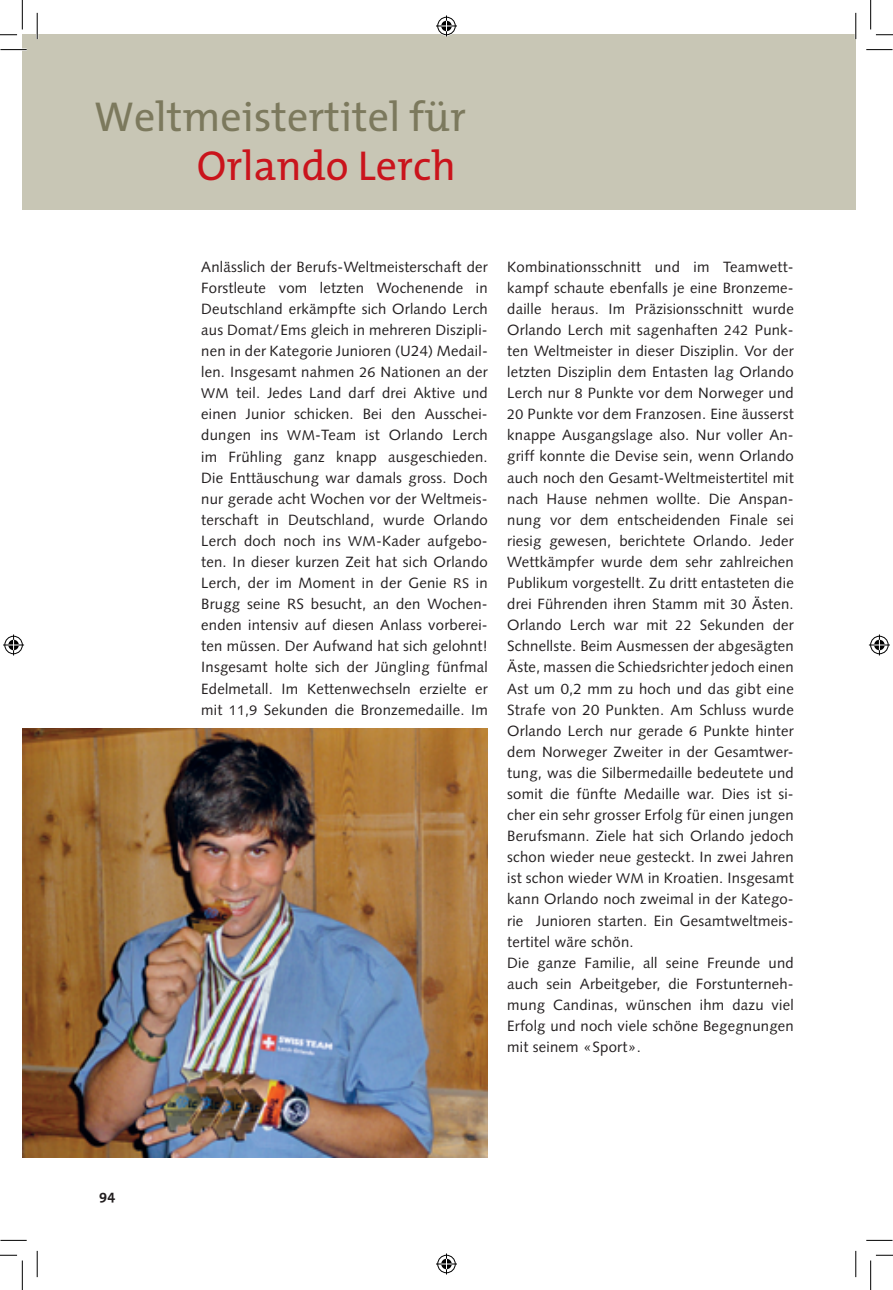
<style>
.page{position:relative;width:893px;height:1290px;background:#fff}
.page>*{position:absolute;margin:0;border:0;box-sizing:border-box;transform-origin:0 0}
.t1{font:42px "The Mix";color:#7c795d}
.t2{font:42px "The Mix";color:#ca141c}
.t3{font:14.88px/21px "Syntax LT Std";letter-spacing:.015em;color:#231f20;text-align:justify}
.t4{font:700 14px "The Mix";color:#231f20}
.s1{font-size:14px}
</style>
<div class="page">
<div style="left:22px;top:35px;width:834px;height:175px;background:#c8c6b5"></div>
<img style="left:22px;top:728px;width:465px;height:429px">
<hr style="left:0;top:49px;width:27px;height:2px;background:#fff">
<hr style="left:36px;top:13px;width:2px;height:26px;background:#fff">
<svg style="left:0;top:49px;width:27px;height:1px"></svg>
<svg style="left:866px;top:49px;width:26px;height:1px"></svg>
<svg style="left:0;top:1240px;width:27px;height:1px"></svg>
<svg style="left:866px;top:1240px;width:26px;height:1px"></svg>
<svg style="left:37px;top:13px;width:1px;height:26px"></svg>
<svg style="left:37px;top:1251px;width:1px;height:26px"></svg>
<svg style="left:855px;top:13px;width:1px;height:26px"></svg>
<svg style="left:855px;top:1251px;width:1px;height:26px"></svg>
<svg style="left:0;top:1254px;width:17px;height:2px"></svg>
<svg style="left:876px;top:1254px;width:17px;height:2px"></svg>
<svg style="left:0;top:0;width:23px;height:36px"></svg>
<hr style="left:22px;top:1260px;width:1px;height:30px;background:#000">
<svg style="left:870px;top:0;width:23px;height:36px"></svg>
<hr style="left:870px;top:1260px;width:1px;height:30px;background:#000">
<svg style="left:436px;top:15px;width:21px;height:21px"></svg>
<svg style="left:436px;top:1253px;width:21px;height:21px"></svg>
<svg style="left:3px;top:634px;width:21px;height:21px"></svg>
<svg style="left:869px;top:634px;width:21px;height:21px"></svg>
<h1 class="t1" style="left:94px;top:101px;width:373px">Weltmeistertitel für</h1>
<h1 class="t2" style="left:197px;top:150px;width:260px">Orlando Lerch</h1>
<p class="t4" style="left:99px;top:1189px;width:18px">94</p>
<p class="t3" style="left:201px;top:256px;width:288px">Anlässlich der Berufs-Weltmeisterschaft der Forstleute vom letzten Wochenende in Deutschland erkämpfte sich Orlando Lerch aus Domat/Ems gleich in mehreren Diszipli&shy;nen in der Kategorie Junioren (U24) Medail&shy;len. Insgesamt nahmen <span class="s1">26</span> Nationen an der <span class="s1">WM</span> teil. Jedes Land darf drei Aktive und einen Junior schicken. Bei den Ausschei&shy;dungen ins <span class="s1">WM</span>-Team ist Orlando Lerch im Frühling ganz knapp ausgeschieden.<br>Die Enttäuschung war damals gross. Doch nur gerade acht Wochen vor der Weltmeis&shy;terschaft in Deutschland, wurde Orlando Lerch doch noch ins <span class="s1">WM</span>-Kader aufgebo&shy;ten. In dieser kurzen Zeit hat sich Orlando Lerch, der im Moment in der Genie <span class="s1">RS</span> in Brugg seine RS besucht, an den Wochen&shy;enden intensiv auf diesen Anlass vorberei&shy;ten müssen. Der Aufwand hat sich gelohnt!<br>Insgesamt holte sich der Jüngling fünfmal Edelmetall. Im Kettenwechseln erzielte er mit <span class="s1">11,9</span> Sekunden die Bronzemedaille. Im</p>
<p class="t3" style="left:507px;top:256px;width:288px;text-align:left">Kombinationsschnitt und im Teamwett&shy;kampf schaute ebenfalls je eine Bronzeme&shy;daille heraus. Im Präzisionsschnitt wurde Orlando Lerch mit sagenhaften <span class="s1">242</span> Punk&shy;ten Weltmeister in dieser Disziplin. Vor der letzten Disziplin dem Entasten lag Orlando Lerch nur <span class="s1">8</span> Punkte vor dem Norweger und <span class="s1">20</span> Punkte vor dem Franzosen. Eine äusserst knappe Ausgangslage also. Nur voller An&shy;griff konnte die Devise sein, wenn Orlando auch noch den Gesamt-Weltmeistertitel mit nach Hause nehmen wollte. Die Anspan&shy;nung vor dem entscheidenden Finale sei riesig gewesen, berichtete Orlando. Jeder Wettkämpfer wurde dem sehr zahlreichen Publikum vorgestellt. Zu dritt entasteten die drei Führenden ihren Stamm mit <span class="s1">30</span> Ästen.<br>Orlando Lerch war mit <span class="s1">22</span> Sekunden der Schnellste. Beim Ausmessen der abgesägten Äste, massen die Schiedsrichter jedoch einen Ast um 0,2 mm zu hoch und das gibt eine Strafe von 20 Punkten. Am Schluss wurde Orlando Lerch nur gerade <span class="s1">6</span> Punkte hinter dem Norweger Zweiter in der Gesamtwer&shy;tung, was die Silbermedaille bedeutete und somit die fünfte Medaille war. Dies ist si&shy;cher ein sehr grosser Erfolg für einen jungen Berufsmann. Ziele hat sich Orlando jedoch schon wieder neue gesteckt. In zwei Jahren ist schon wieder <span class="s1">WM</span> in Kroatien. Insgesamt kann Orlando noch zweimal in der Katego&shy;rie Junioren starten. Ein Gesamtweltmeis&shy;tertitel wäre schön.<br>Die ganze Familie, all seine Freunde und auch sein Arbeitgeber, die Forstunterneh&shy;mung Candinas, wünschen ihm dazu viel Erfolg und noch viele schöne Begegnungen mit seinem «Sport».</p>
</div>
